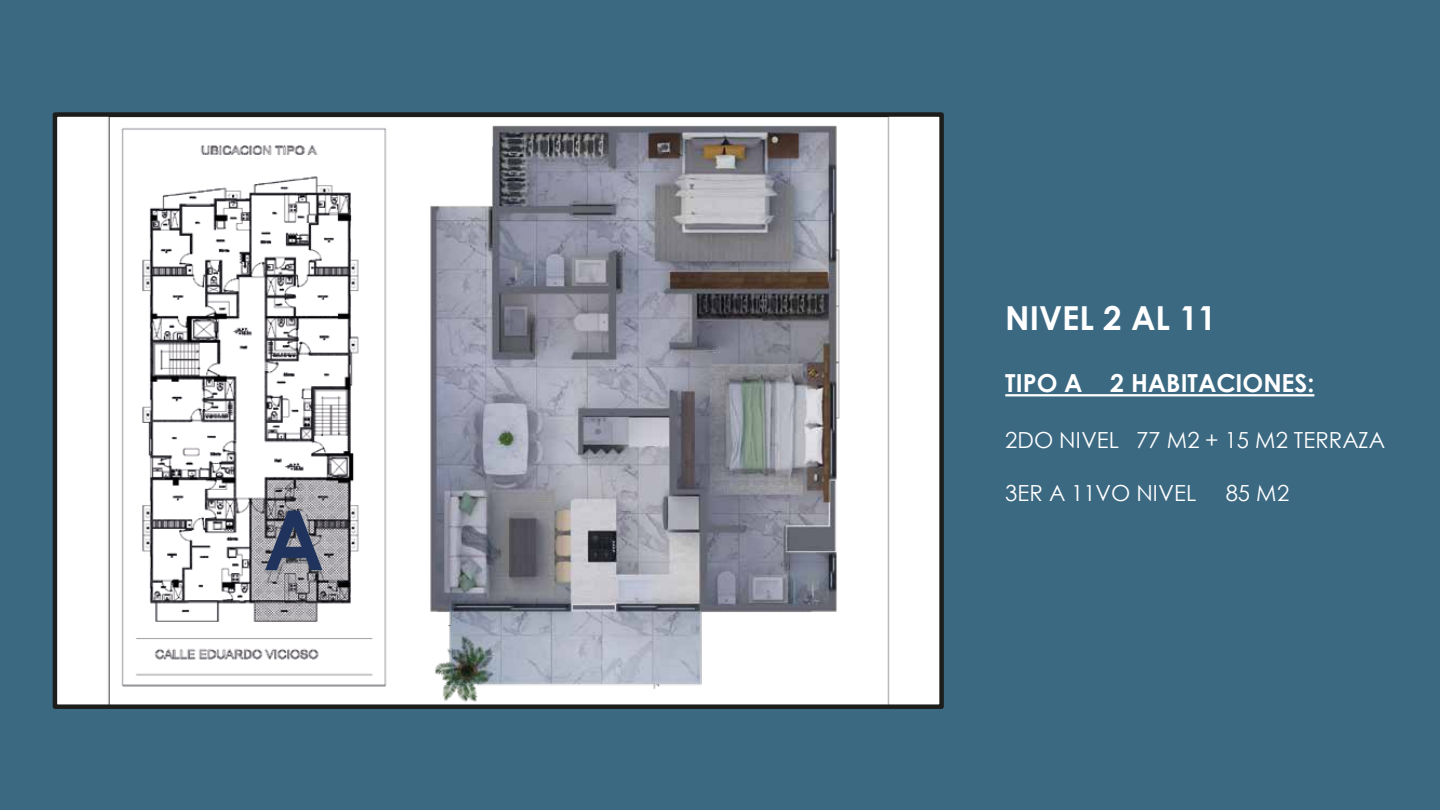
<style>
.page{position:relative;width:1440px;height:810px;background:#3b6982}
.page>*{position:absolute;margin:0;border:0;box-sizing:border-box;transform-origin:0 0}
.t1{font:700 82.8px "Century Gothic";color:#1f335c}
.t2{font:700 33.15px "Century Gothic";color:#fff}
.t3{font:700 24.75px "Century Gothic";color:#fff}
.t4{font:22.2px "Century Gothic";color:#fff}
</style>
<div class="page">
<svg style="left:1005px;top:394px;width:309px;height:2px"></svg>
<img style="left:58px;top:117px;width:881px;height:587px">
<img style="left:210px;top:462px;width:168px;height:182px">
<img style="left:401px;top:112px;width:496px;height:597px">
<h1 class="t1" style="left:263px;top:477px;width:63px">A</h1>
<h2 class="t2" style="left:1005px;top:293px;width:213px">NIVEL 2 AL 11</h2>
<p class="t3" style="left:1005px;top:364px;width:311px">TIPO A 2 HABITACIONES:</p>
<p class="t4" style="left:1005px;top:425px;width:381px">2DO NIVEL 77 M2 + 15 M2 TERRAZA</p>
<p class="t4" style="left:1005px;top:478px;width:192px">3ER A 11VO NIVEL</p>
<p class="t4" style="left:1226px;top:478px;width:65px">85 M2</p>
</div>
